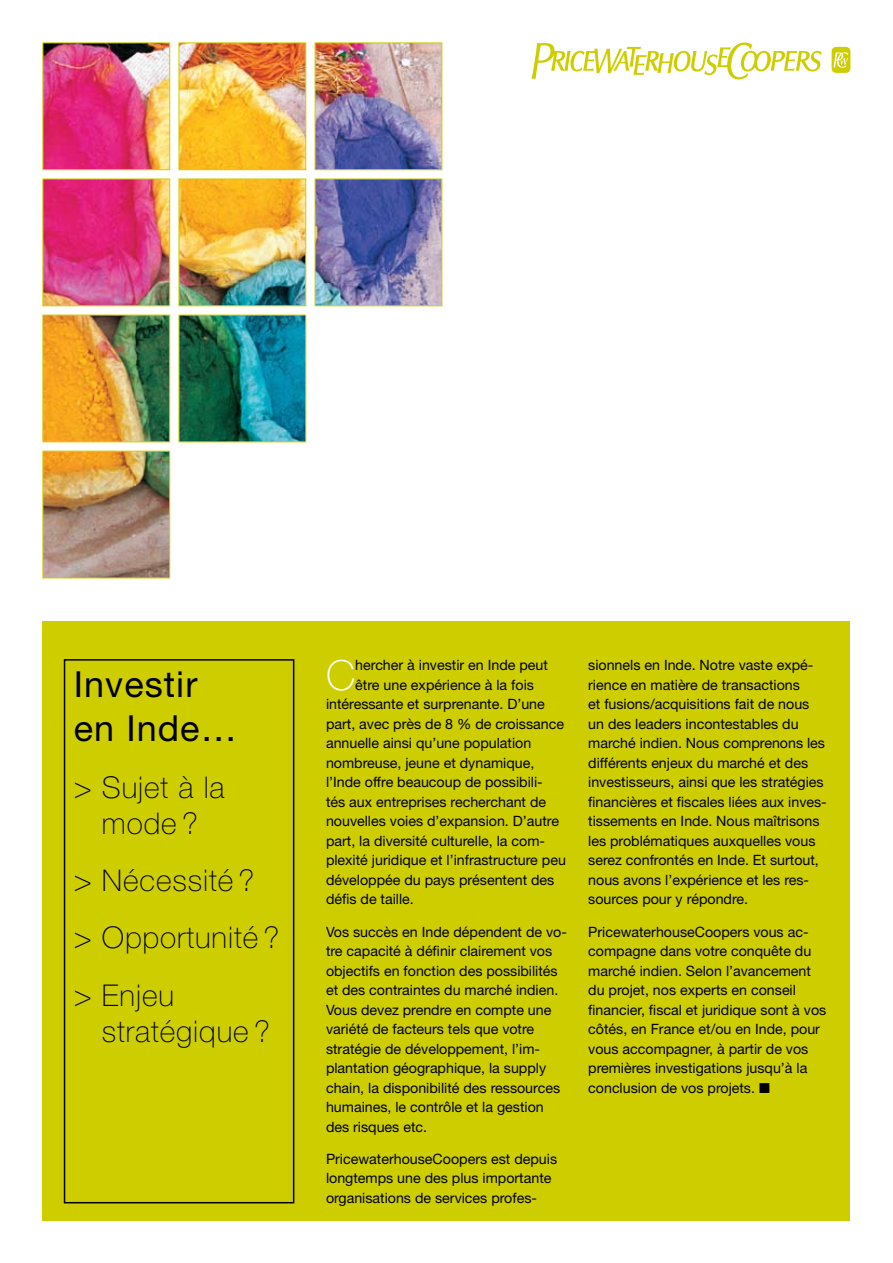
<style>
.page{position:relative;width:893px;height:1263px;background:#fff}
.page>*{position:absolute;margin:0;border:0;box-sizing:border-box;transform-origin:0 0}
.t1{font:100 41.55px "Helvetica Neue";color:#fff}
.t2{font:36px/43.2px "Helvetica Neue";letter-spacing:.03em;color:#000}
.t3{font:100 30px/57.3px "Helvetica Neue";letter-spacing:.03em;color:#000;text-align:center}
.t4{font:14.25px/19.5px "Helvetica Neue";color:#000}
</style>
<div class="page">
<img style="left:42px;top:42px;width:401px;height:537px">
<div style="left:43px;top:621px;width:807px;height:599px;background:#cdcd00"></div>
<svg style="left:531px;top:43px;width:291px;height:36px"></svg>
<svg style="left:831px;top:47px;width:19px;height:26px"></svg>
<div style="left:64px;top:659px;width:230px;height:544px;border:2px solid #000"></div>
<h2 class="t2" style="left:74px;top:662px;width:164px">Investir en Inde…</h2>
<h3 class="t3" style="left:74px;top:769px;width:152px;line-height:36px">&gt; Sujet à la mode ?</h3>
<h3 class="t3" style="left:74px;top:852px;width:207px;text-align:left">&gt; Nécessité ? &gt; Opportunité ? &gt; Enjeu</h3>
<h3 class="t3" style="left:102px;top:1002px;width:169px">stratégique ?</h3>
<h1 class="t1" style="left:326px;top:651px;width:31px">C</h1>
<p class="t4" style="left:355px;top:655px;width:194px">hercher à investir en Inde peut</p>
<p class="t4" style="left:355px;top:675px;width:180px">être une expérience à la fois</p>
<p class="t4" style="left:326px;top:694px;width:220px">intéressante et surprenante. D’une</p>
<p class="t4" style="left:326px;top:714px;width:240px">part, avec près de 8 % de croissance</p>
<p class="t4" style="left:326px;top:733px;width:207px">annuelle ainsi qu’une population</p>
<p class="t4" style="left:326px;top:753px;width:210px">nombreuse, jeune et dynamique,</p>
<p class="t4" style="left:326px;top:772px;width:218px">l’Inde offre beaucoup de possibili-</p>
<p class="t4" style="left:326px;top:792px;width:222px">tés aux entreprises recherchant de</p>
<p class="t4" style="left:326px;top:811px;width:235px">nouvelles voies d’expansion. D’autre</p>
<p class="t4" style="left:326px;top:831px;width:221px">part, la diversité culturelle, la com-</p>
<p class="t4" style="left:326px;top:850px;width:241px">plexité juridique et l’infrastructure peu</p>
<p class="t4" style="left:326px;top:870px;width:230px">développée du pays présentent des</p>
<p class="t4" style="left:326px;top:889px;width:89px">défis de taille.</p>
<p class="t4" style="left:326px;top:922px;width:242px">Vos succès en Inde dépendent de vo&shy;tre capacité à définir clairement vos objectifs en fonction des possibilités et des contraintes du marché indien.<br>Vous devez prendre en compte une variété de facteurs tels que votre stratégie de développement, l’im&shy;plantation géographique, la supply chain, la disponibilité des ressources humaines, le contrôle et la gestion des risques etc.</p>
<p class="t4" style="left:326px;top:1149px;width:233px">PricewaterhouseCoopers est depuis longtemps une des plus importante organisations de services profes-</p>
<p class="t4" style="left:588px;top:655px;width:240px">sionnels en Inde. Notre vaste expé&shy;rience en matière de transactions<br>et fusions/acquisitions fait de nous un des leaders incontestables du marché indien. Nous comprenons les différents enjeux du marché et des investisseurs, ainsi que les stratégies financières et fiscales liées aux inves&shy;tissements en Inde. Nous maîtrisons les problématiques auxquelles vous serez confrontés en Inde. Et surtout, nous avons l’expérience et les res&shy;sources pour y répondre.</p>
<p class="t4" style="left:588px;top:922px;width:240px">PricewaterhouseCoopers vous ac&shy;compagne dans votre conquête du marché indien. Selon l’avancement du projet, nos experts en conseil financier, fiscal et juridique sont à vos côtés, en France et/ou en Inde, pour vous accompagner, à partir de vos premières investigations jusqu’à la conclusion de vos projets. ■</p>
</div>
